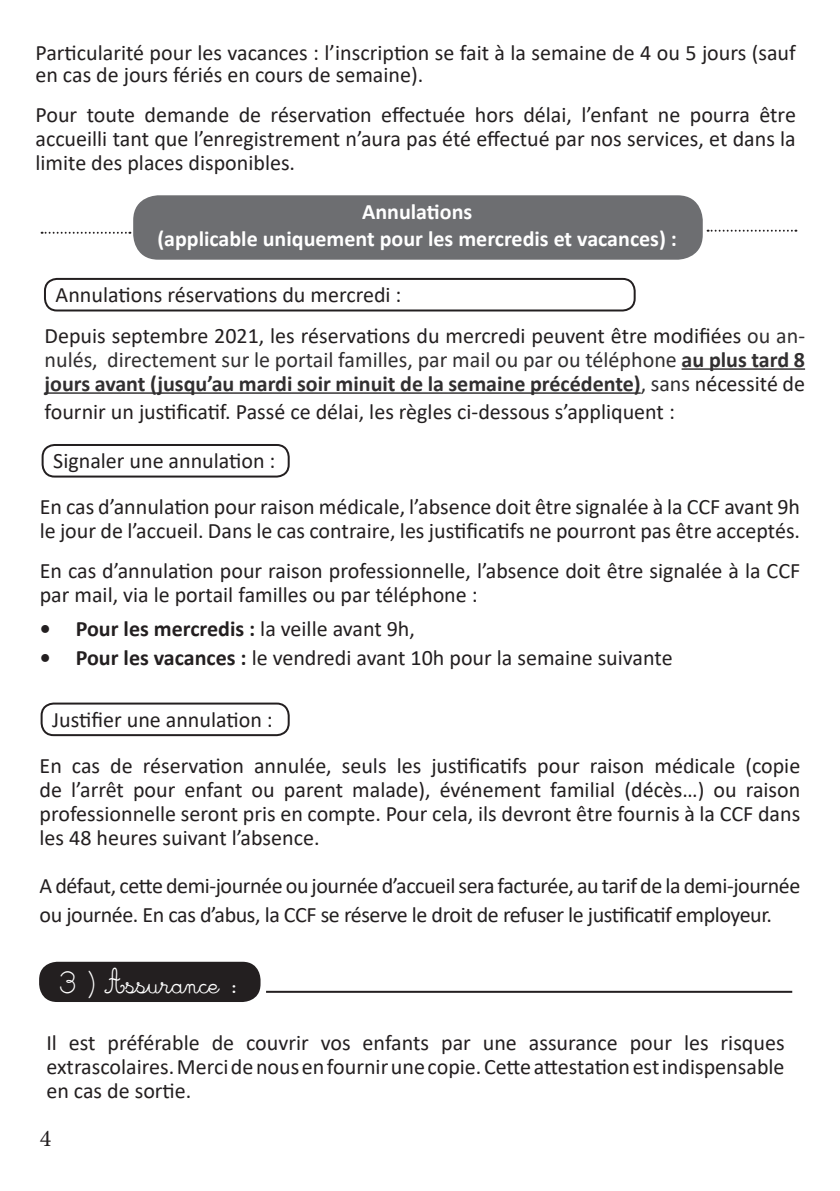
<style>
.page{position:relative;width:840px;height:1191px;background:#fff}
.page>*{position:absolute;margin:0;border:0;box-sizing:border-box;transform-origin:0 0}
.t1{font:28px "Cursivestandard";color:#fff}
.t2{font:24px "Minion Pro";color:#231f20}
.t3{font:22px/24px "Calibri";color:#231f20}
.t4{font:22px/28.8px "Calibri";letter-spacing:-.02em;color:#231f20}
.t5{font:700 22px/24px "Calibri";color:#312f30}
.t6{font:700 22px/26.4px "Calibri";color:#fff;text-align:center}
.t7{font:700 22px "Calibri";color:#231f20}
.s1{color:#312f30}
.s2{font-weight:400}
.s3{font-weight:400;color:#231f20}
.s4{font-weight:700}
</style>
<div class="page">
<div style="left:134px;top:196px;width:567px;height:63px;background:#6d6e71;border-radius:24px"></div>
<div style="left:133px;top:195px;width:569px;height:65px;border:2px solid #6d6e71;border-radius:24px"></div>
<div style="left:42px;top:444px;width:247px;height:33px;border:2px solid #231f20;border-radius:12px"></div>
<div style="left:41px;top:702px;width:248px;height:34px;border:2px solid #231f20;border-radius:12px"></div>
<div style="left:39px;top:961px;width:221px;height:41px;background:#231f20;border-radius:18px"></div>
<hr style="left:266px;top:990px;width:525px;height:2px;background:#231f20">
<svg style="left:42px;top:232px;width:88px;height:2px"></svg>
<svg style="left:707px;top:230px;width:89px;height:2px"></svg>
<div style="left:44px;top:278px;width:591px;height:33px;border:2px solid #231f20;border-radius:12px"></div>
<hr style="left:681px;top:368px;width:123px;height:2px;background:#312f30">
<hr style="left:45px;top:392px;width:595px;height:2px;background:#312f30">
<p class="t3" style="left:35px;top:41px;width:761px;line-height:22px">Particularité pour les vacances : l’inscription se fait à la semaine de 4 ou 5 jours (sauf en cas de jours fériés en cours de semaine).</p>
<p class="t3" style="left:35px;top:102px;width:761px;text-align:justify">Pour toute demande de réservation effectuée hors délai, l’enfant ne pourra être accueilli tant que l’enregistrement n’aura pas été effectué par nos services, et dans la limite des places disponibles.</p>
<p class="t6" style="left:157px;top:199px;width:521px">Annulations<br>(applicable uniquement pour les mercredis et vacances) :</p>
<p class="t3" style="left:45px;top:274px;width:761px;line-height:40.4px;text-indent:11px">Annulations réservations du mercredi :<br>Depuis septembre 2021, les réservations du mercredi peuvent être modifiées <span class="s1">ou an-</span></p>
<p class="t5" style="left:45px;top:347px;width:761px"><span class="s2">nulés, directement sur le portail familles, par mail ou par ou téléphone</span> au plus tard 8 jours avant (jusqu’au mardi soir minuit de la semaine précédente)<span class="s2">, sans</span> <span class="s3">nécessité de</span></p>
<p class="t3" style="left:45px;top:399px;width:631px">fournir un justificatif. Passé ce délai, les règles ci-dessous s’appliquent :</p>
<p class="t3" style="left:53px;top:448px;width:223px">Signaler une annulation :</p>
<p class="t3" style="left:40px;top:494px;width:761px">En cas d’annulation pour raison médicale, l’absence doit être signalée à la CCF avant 9h le jour de l’accueil. Dans le cas contraire, les justificatifs ne pourront pas être acceptés.</p>
<p class="t3" style="left:40px;top:558px;width:761px">En cas d’annulation pour raison professionnelle, l’absence doit être signalée à la CCF par mail, via le portail familles ou par téléphone :</p>
<p class="t7" style="left:40px;top:613px;width:376px">• Pour les mercredis : <span class="s2">la veille avant 9h,</span></p>
<p class="t3" style="left:40px;top:645px;width:634px"><span class="s4">• Pour les vacances :</span> le vendredi avant 10h pour la semaine suivante</p>
<p class="t3" style="left:52px;top:707px;width:222px">Justifier une annulation :</p>
<p class="t3" style="left:40px;top:753px;width:761px;text-align:justify">En cas de réservation annulée, seuls les justificatifs pour raison médicale (copie de l’arrêt pour enfant ou parent malade), événement familial (décès…) ou raison professionnelle seront pris en compte. Pour cela, ils devront être fournis à la CCF dans les 48 heures suivant l’absence.</p>
<p class="t4" style="left:40px;top:870px;width:761px">A défaut, cette demi-journée ou journée d’accueil sera facturée, au tarif de la demi-journée ou journée. En cas d’abus, la CCF se réserve le droit de refuser le justificatif employeur.</p>
<p class="t1" style="left:59px;top:966px;width:181px">3 ) Assurance :</p>
<p class="t3" style="left:46px;top:1030px;width:739px;text-align:justify">Il est préférable de couvrir vos enfants par une assurance pour les risques extrascolaires. Merci de nous en fournir une copie. Cette attestation est indispensable en cas de sortie.</p>
<p class="t2" style="left:40px;top:1129px;width:13px">4</p>
</div>
